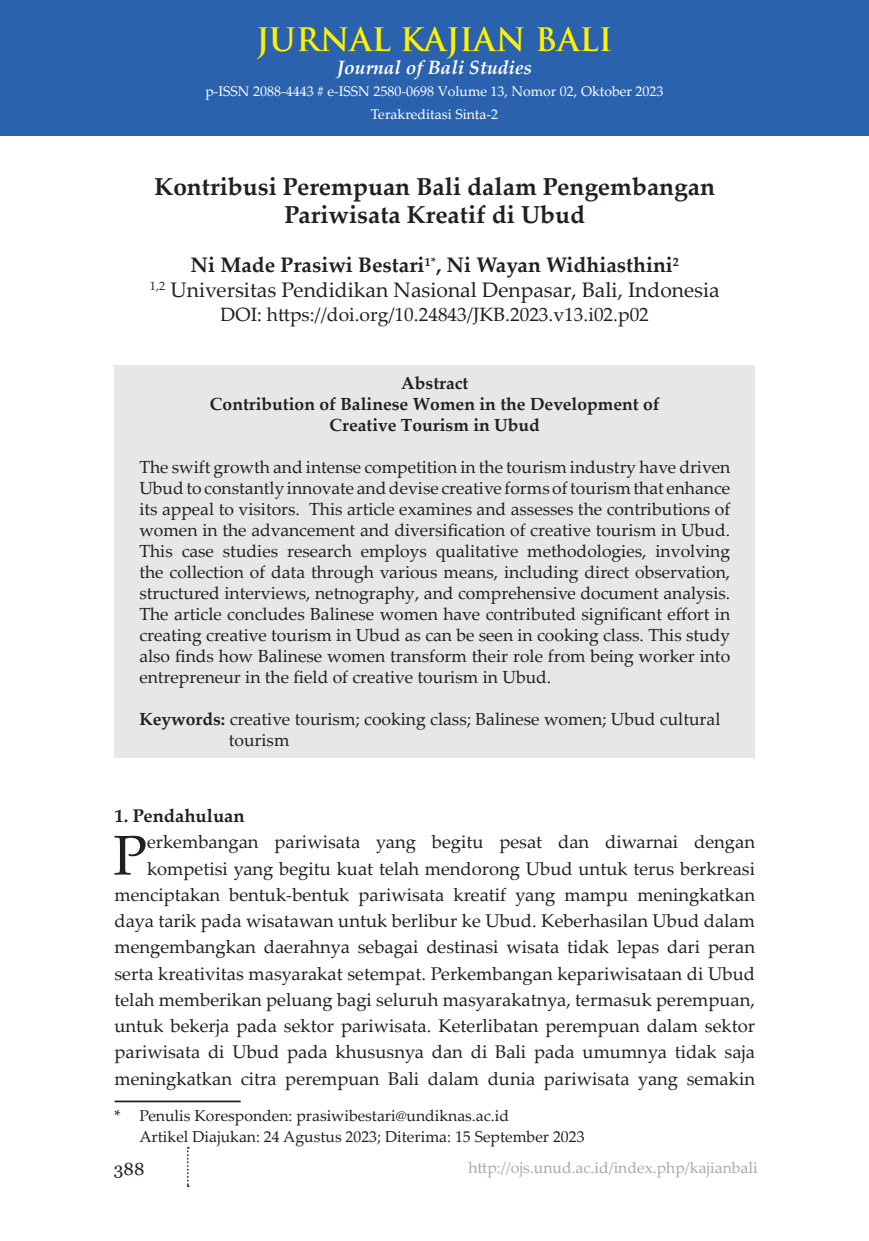
<style>
.page{position:relative;width:869px;height:1241px;background:#fff}
.page>*{position:absolute;margin:0;border:0;box-sizing:border-box;transform-origin:0 0}
.t1{font:56px "Palatino Linotype";color:#231f20}
.t2{font:700 31.5px "Trajan Pro";color:#fff101}
.t3{font:700 24.5px/28px "Palatino Linotype";color:#231f20;text-align:center}
.Heading_1{font:21px "Palatino Linotype";color:#231f20}
.t4{font:700 21px "Palatino Linotype";color:#231f20}
.Heading_1-2{font:19.25px "Palatino Linotype";color:#231f20}
.t5{font:italic 700 19.25px "Palatino Linotype";color:#fff}
.t6{font:18.38px/26.2px "Palatino Linotype";color:#231f20;text-align:right}
.Heading_1-3{font:700 18.38px "Palatino Linotype";color:#231f20}
.Heading_1-4{font:17.5px/21px "Palatino Linotype";color:#231f20;text-align:justify}
.Heading_1-5{font:700 17.5px "Palatino Linotype";color:#231f20}
.t7{font:17.5px "Georgia";color:#231f20}
.t8{font:15.75px "Palatino Linotype";color:#231f20}
.t9{font:15.75px "Palatino Linotype";color:#a8a9ad}
.t10{font:14px/22.8px "Palatino Linotype";color:#fff;text-align:center}
.s1{font-weight:700}
</style>
<div class="page">
<svg style="left:187px;top:1147px;width:2px;height:39px"></svg>
<div style="left:0;top:0;width:868px;height:136px;background:#2b62ae"></div>
<div style="left:114px;top:365px;width:640px;height:392px;background:#e6e7e9"></div>
<hr style="left:114px;top:1100px;width:126px;height:2px;background:#231f20">
<h2 class="t2" style="left:256px;top:20px;width:358px">JURNAL KAJIAN BALI</h2>
<p class="t5" style="left:336px;top:53px;width:197px">Journal of Bali Studies</p>
<p class="t10" style="left:205px;top:80px;width:459px">p-ISSN 2088-4443 # e-ISSN 2580-0698 Volume 13, Nomor 02, Oktober 2023<br>Terakreditasi Sinta-2</p>
<p class="t3" style="left:154px;top:172px;width:562px">Kontribusi Perempuan Bali dalam Pengembangan<br>Pariwisata Kreatif di Ubud</p>
<p class="t4" style="left:190px;top:250px;width:489px">Ni Made Prasiwi Bestari<sup>1*</sup>, Ni Wayan Widhiasthini<sup>2</sup></p>
<p class="Heading_1" style="left:150px;top:275px;width:571px"><sup>1,2</sup> Universitas Pendidikan Nasional Denpasar, Bali, Indonesia</p>
<p class="Heading_1-2" style="left:220px;top:301px;width:429px">DOI: https://doi.org/10.24843/JKB.2023.v13.i02.p02</p>
<p class="Heading_1-5" style="left:401px;top:370px;width:69px">Abstract</p>
<p class="Heading_1-5" style="left:210px;top:391px;width:451px">Contribution of Balinese Women in the Development of</p>
<p class="Heading_1-5" style="left:329px;top:412px;width:212px">Creative Tourism in Ubud</p>
<p class="Heading_1-4" style="left:139px;top:455px;width:592px">The swift growth and intense competition in the tourism industry have driven Ubud to constantly innovate and devise creative forms of tourism that enhance its appeal to visitors. This article examines and assesses the contributions of women in the advancement and diversification of creative tourism in Ubud.<br>This case studies research employs qualitative methodologies, involving the collection of data through various means, including direct observation, structured interviews, netnography, and comprehensive document analysis.<br>The article concludes Balinese women have contributed significant effort in creating creative tourism in Ubud as can be seen in cooking class. This study also finds how Balinese women transform their role from being worker into entrepreneur in the field of creative tourism in Ubud.</p>
<p class="Heading_1-4" style="left:228px;top:707px;width:493px;text-indent:-89px"><span class="s1">Keywords:</span> creative tourism; cooking class; Balinese women; Ubud cultural tourism</p>
<p class="Heading_1-3" style="left:114px;top:802px;width:132px">1. Pendahuluan</p>
<p class="t1" style="left:113px;top:815px;width:35px">P</p>
<p class="t6" style="left:114px;top:828px;width:641px">erkembangan pariwisata yang begitu pesat dan diwarnai dengan kompetisi yang begitu kuat telah mendorong Ubud untuk terus berkreasi menciptakan bentuk-bentuk pariwisata kreatif yang mampu meningkatkan daya tarik pada wisatawan untuk berlibur ke Ubud. Keberhasilan Ubud dalam mengembangkan daerahnya sebagai destinasi wisata tidak lepas dari peran serta kreativitas masyarakat setempat. Perkembangan kepariwisataan di Ubud telah memberikan peluang bagi seluruh masyarakatnya, termasuk perempuan, untuk bekerja pada sektor pariwisata. Keterlibatan perempuan dalam sektor pariwisata di Ubud pada khususnya dan di Bali pada umumnya tidak saja meningkatkan citra perempuan Bali dalam dunia pariwisata yang semakin</p>
<p class="t8" style="left:114px;top:1103px;width:396px">* Penulis Koresponden: prasiwibestari@undiknas.ac.id</p>
<p class="t8" style="left:139px;top:1124px;width:446px">Artikel Diajukan: 24 Agustus 2023; Diterima: 15 September 2023</p>
<p class="t7" style="left:114px;top:1157px;width:32px">388</p>
<p class="t9" style="left:468px;top:1156px;width:290px">http://ojs.unud.ac.id/index.php/kajianbali</p>
</div>
